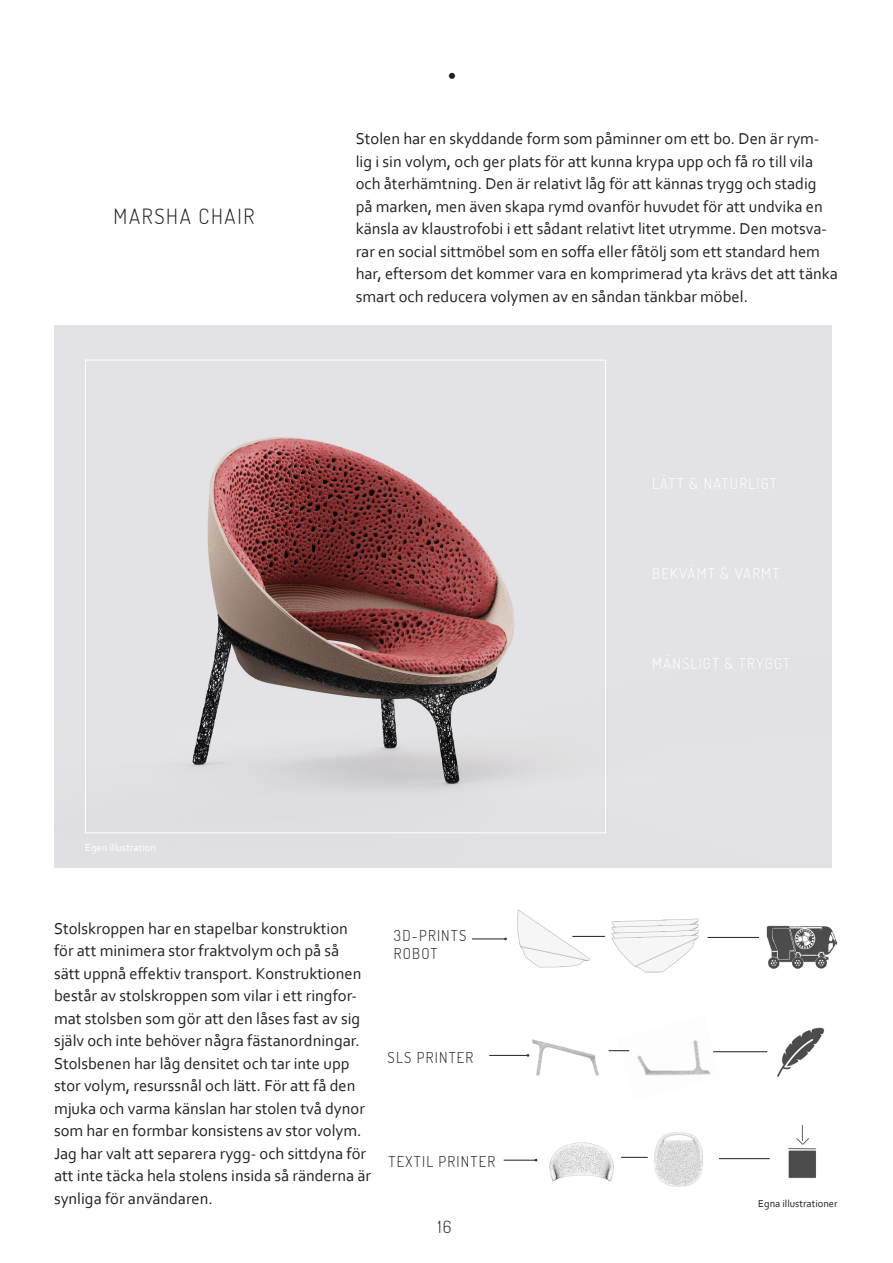
<style>
.page{position:relative;width:893px;height:1263px;background:#fff}
.page>*{position:absolute;margin:0;border:0;box-sizing:border-box;transform-origin:0 0}
.t1{font:300 30px "Dosis";color:#231f20}
.t2{font:300 21px "Dosis";letter-spacing:.08em;color:#231f20}
.t3{font:300 16.8px "Dosis";color:#231f20}
.t4{font:16.5px/22.5px "Corbel";color:#231f20}
.t5{font:300 15px/18px "Dosis";letter-spacing:.08em;color:#231f20}
.t6{font:10.5px "Corbel";color:#231f20}
.t7{font:10.5px "Corbel";color:#fff}
</style>
<div class="page">
<img style="left:54px;top:325px;width:778px;height:543px">
<hr style="left:708px;top:937px;width:50px;height:1px;background:#231f20">
<hr style="left:573px;top:936px;width:32px;height:1px;background:#231f20">
<hr style="left:472px;top:939px;width:33px;height:1px;background:#231f20">
<img style="left:504px;top:910px;width:87px;height:58px">
<img style="left:611px;top:918px;width:88px;height:55px">
<img style="left:747px;top:925px;width:91px;height:44px">
<img style="left:617px;top:1040px;width:104px;height:36px">
<svg style="left:609px;top:1050px;width:20px;height:1px"></svg>
<hr style="left:714px;top:1051px;width:53px;height:1px;background:#231f20">
<img style="left:522px;top:1039px;width:77px;height:37px">
<hr style="left:489px;top:1055px;width:38px;height:1px;background:#231f20">
<img style="left:777px;top:1027px;width:48px;height:50px">
<img style="left:549px;top:1142px;width:75px;height:40px">
<img style="left:647px;top:1132px;width:56px;height:55px">
<hr style="left:504px;top:1160px;width:31px;height:1px;background:#231f20">
<svg style="left:621px;top:1157px;width:27px;height:1px"></svg>
<hr style="left:719px;top:1158px;width:50px;height:1px;background:#231f20">
<img style="left:788px;top:1125px;width:28px;height:53px">
<p class="t2" style="left:114px;top:203px;width:142px">MARSHA CHAIR</p>
<p class="t1" style="left:447px;top:54px;width:11px">•</p>
<p class="t4" style="left:356px;top:127px;width:484px">Stolen har en skyddande form som påminner om ett bo. Den är rym&shy;lig i sin volym, och ger plats för att kunna krypa upp och få ro till vila och återhämtning. Den är relativt låg för att kännas trygg och stadig<br>på marken, men även skapa rymd ovanför huvudet för att undvika en känsla av klaustrofobi i ett sådant relativt litet utrymme. Den motsva&shy;rar en social sittmöbel som en soffa eller fåtölj som ett standard hem har, eftersom det kommer vara en komprimerad yta krävs det att tänka smart och reducera volymen av en såndan tänkbar möbel.</p>
<p class="t7" style="left:85px;top:841px;width:72px">Egen illustration</p>
<p class="t4" style="left:54px;top:917px;width:319px">Stolskroppen har en stapelbar konstruktion för att minimera stor fraktvolym och på så<br>sätt uppnå effektiv transport. Konstruktionen består av stolskroppen som vilar i ett ringfor&shy;mat stolsben som gör att den låses fast av sig själv och inte behöver några fästanordningar.<br>Stolsbenen har låg densitet och tar inte upp stor volym, resurssnål och lätt. För att få den mjuka och varma känslan har stolen två dynor som har en formbar konsistens av stor volym.<br>Jag har valt att separera rygg- och sittdyna för att inte täcka hela stolens insida så ränderna är synliga för användaren.</p>
<p class="t5" style="left:394px;top:926px;width:74px">3D-PRINTS<br>ROBOT</p>
<p class="t5" style="left:387px;top:1048px;width:87px">SLS PRINTER</p>
<p class="t5" style="left:389px;top:1152px;width:108px">TEXTIL PRINTER</p>
<p class="t3" style="left:438px;top:1215px;width:15px">16</p>
<p class="t6" style="left:758px;top:1197px;width:81px">Egna illustrationer</p>
</div>
